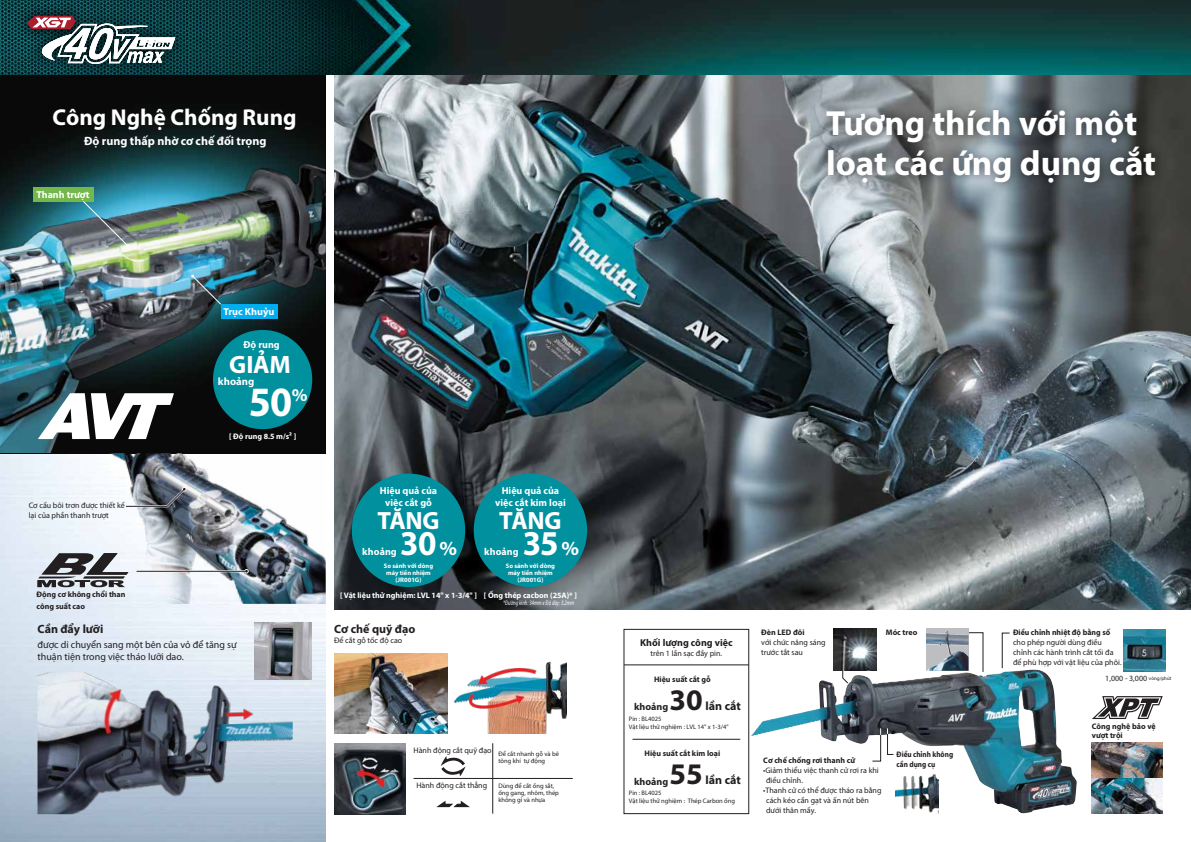
<style>
.page{position:relative;width:1191px;height:842px;background:#fff}
.page>*{position:absolute;margin:0;border:0;box-sizing:border-box;transform-origin:0 0}
.t1{font:700 41.9px "Myriad Pro";color:#fff;scale:.95 1}
.t2{font:700 35px/40px "Myriad Pro";color:#fff}
.t3{font:700 35px "Myriad Pro";color:#fff;scale:.95 1}
.t4{font:700 30px "Myriad Pro";color:#231f20}
.t5{font:700 25.2px "Myriad Pro";color:#fff}
.t6{font:700 25px "Myriad Pro";letter-spacing:-.015em;color:#fff}
.t7{font:700 23px "Myriad Pro";color:#fff}
.t8{font:700 17.9px "Myriad Pro";color:#fff}
.t9{font:700 12px "Myriad Pro";color:#231f20}
.t10{font:700 12px "Myriad Pro";color:#fff}
.t11{font:700 10.7px "Myriad Pro";letter-spacing:.005em;color:#fff}
.t12{font:700 10px/12px "Myriad Pro";color:#fff;text-align:center}
.t13{font:10px/12px "Myriad Pro";color:#231f20}
.t14{font:700 10px "Myriad Pro";color:#231f20}
.t15{font:8px/10px "Myriad Pro";color:#231f20}
.t16{font:700 8px/9px "Myriad Pro";color:#231f20}
.t17{font:700 8px "Myriad Pro";color:#fff}
.t18{font:700 8px/10px "Myriad Pro";color:#231f20;scale:.9 1}
.t19{font:italic semi-condensed 6.7px "Myriad Pro";color:#fff;scale:.77 1}
.t20{font:6.5px/7px "Myriad Pro";color:#231f20}
.t21{font:700 6.5px/7px "Myriad Pro";color:#fff;text-align:center}
.s1{font-size:20px}
.s2{font-size:5px}
</style>
<div class="page">
<img style="left:751px;top:670px;width:277px;height:66px">
<img style="left:334px;top:74px;width:857px;height:535px">
<img style="left:811px;top:91px;width:366px;height:148px">
<img style="left:0;top:453px;width:326px;height:389px">
<img style="left:0;top:76px;width:326px;height:377px">
<img style="left:34px;top:453px;width:292px;height:151px">
<svg style="left:740px;top:571px;width:137px;height:43px;background:#434546"></svg>
<div style="left:221px;top:304px;width:56px;height:14px;background:#00aeef"></div>
<svg style="left:191px;top:274px;width:30px;height:31px"></svg>
<div style="left:33px;top:187px;width:60px;height:14px;background:#74b74a"></div>
<svg style="left:83px;top:201px;width:46px;height:46px;background:#5f8794"></svg>
<hr style="left:137px;top:570px;width:109px;height:2px;background:#fff">
<hr style="left:137px;top:571px;width:109px;height:1px;background:#231f20">
<svg style="left:244px;top:569px;width:5px;height:4px"></svg>
<svg style="left:124px;top:486px;width:63px;height:22px"></svg>
<img style="left:38px;top:672px;width:255px;height:142px">
<img style="left:0;top:0;width:1191px;height:74px">
<img style="left:10px;top:0;width:182px;height:81px">
<svg style="left:27px;top:16px;width:148px;height:48px"></svg>
<div style="left:624px;top:629px;width:125px;height:185px;border:1px solid #231f20"></div>
<hr style="left:624px;top:665px;width:124px;height:1px;background:#231f20">
<hr style="left:632px;top:739px;width:108px;height:1px;background:#231f20">
<svg style="left:839px;top:671px;width:9px;height:13px"></svg>
<img style="left:1091px;top:743px;width:71px;height:71px">
<svg style="left:1092px;top:696px;width:70px;height:23px"></svg>
<img style="left:453px;top:661px;width:113px;height:72px">
<img style="left:334px;top:743px;width:71px;height:71px">
<img style="left:334px;top:653px;width:113px;height:80px">
<svg style="left:441px;top:756px;width:24px;height:20px"></svg>
<svg style="left:436px;top:801px;width:34px;height:6px"></svg>
<hr style="left:413px;top:778px;width:160px;height:1px;background:#231f20">
<svg style="left:38px;top:553px;width:90px;height:34px;background:#808186"></svg>
<img style="left:255px;top:622px;width:56px;height:57px">
<div style="left:213px;top:330px;width:99px;height:99px;background:#00909e;border-radius:50%"></div>
<img style="left:834px;top:628px;width:42px;height:43px">
<img style="left:1123px;top:629px;width:42px;height:43px">
<img style="left:895px;top:774px;width:43px;height:39px">
<svg style="left:872px;top:728px;width:9px;height:34px"></svg>
<svg style="left:887px;top:728px;width:7px;height:27px"></svg>
<svg style="left:949px;top:632px;width:34px;height:40px"></svg>
<svg style="left:1001px;top:632px;width:9px;height:37px"></svg>
<hr style="left:492px;top:743px;width:1px;height:71px;background:#231f20">
<div style="left:926px;top:628px;width:42px;height:43px;background:#bcbec0"></div>
<img style="left:926px;top:631px;width:42px;height:40px">
<svg style="left:32px;top:386px;width:148px;height:60px;background:#142225"></svg>
<svg style="left:38px;top:393px;width:136px;height:46px"></svg>
<div style="left:352px;top:474px;width:113px;height:113px;background:#00909e;border-radius:50%"></div>
<div style="left:474px;top:474px;width:113px;height:113px;background:#00909e;border-radius:50%"></div>
<h3 class="t7" style="left:52px;top:103px;width:246px">Công Nghệ Chống Rung</h3>
<h3 class="t10" style="left:84px;top:134px;width:184px">Độ rung thấp nhờ cơ chế đối trọng</h3>
<p class="t12" style="left:36px;top:188px;width:55px">Thanh trượt</p>
<p class="t12" style="left:223px;top:305px;width:52px">Trục Khuỷu</p>
<p class="t12" style="left:244px;top:338px;width:38px">Độ rung</p>
<h3 class="t5" style="left:229px;top:348px;width:63px">GIẢM</h3>
<h3 class="t11" style="left:218px;top:374px;width:38px">khoảng</h3>
<h1 class="t1" style="left:249px;top:374px;width:47px">50</h1>
<h3 class="t8" style="left:292px;top:383px;width:17px">%</h3>
<p class="t15" style="left:29px;top:500px;width:98px">Cơ cấu bôi trơn được thiết kế lại của phần thanh trượt</p>
<p class="t16" style="left:36px;top:588px;width:91px;line-height:12px">Động cơ không chổi than công suất cao</p>
<p class="t17" style="left:229px;top:431px;width:69px">[ Độ rung 8.5 m/s² ]</p>
<h3 class="t9" style="left:38px;top:621px;width:67px">Cần đẩy lưỡi</h3>
<p class="t13" style="left:38px;top:638px;width:200px">được di chuyển sang một bên của vỏ để tăng sự thuận tiện trong việc tháo lưỡi dao.</p>
<p class="t12" style="left:380px;top:484px;width:59px">Hiệu quả của việc cắt gỗ</p>
<h3 class="t6" style="left:377px;top:504px;width:64px">TĂNG</h3>
<p class="t12" style="left:362px;top:546px;width:36px">khoảng</p>
<h2 class="t3" style="left:400px;top:521px;width:61px">30<span class="s1">%</span></h2>
<p class="t21" style="left:384px;top:562px;width:51px">So sánh với dòng máy tiền nhiệm (JR001G)</p>
<p class="t12" style="left:495px;top:484px;width:72px">Hiệu quả của việc cắt kim loại</p>
<h3 class="t6" style="left:499px;top:504px;width:64px">TĂNG</h3>
<p class="t12" style="left:484px;top:546px;width:36px">khoảng</p>
<h2 class="t3" style="left:522px;top:521px;width:61px">35<span class="s1">%</span></h2>
<p class="t21" style="left:506px;top:562px;width:51px">So sánh với dòng máy tiền nhiệm (JR001G)</p>
<p class="t17" style="left:340px;top:590px;width:238px">[ Vật liệu thử nghiệm: LVL 14" x 1-3/4" ] [ Ống thép cacbon (25A)* ]</p>
<p class="t19" style="left:503px;top:599px;width:94px">*Đường kính: 34mm x Độ dày: 3.2mm</p>
<h3 class="t9" style="left:334px;top:621px;width:83px">Cơ chế quỹ đạo</h3>
<p class="t15" style="left:334px;top:635px;width:70px">Để cắt gỗ tốc độ cao</p>
<p class="t15" style="left:413px;top:745px;width:80px">Hành động cắt quỹ đạo</p>
<p class="t15" style="left:416px;top:780px;width:72px">Hành động cắt thẳng</p>
<p class="t20" style="left:498px;top:750px;width:62px">Để cắt nhanh gỗ và bê tông khí tự động</p>
<p class="t20" style="left:498px;top:782px;width:62px">Dùng để cắt ống sắt, ống gang, nhôm, thép không gỉ và nhựa</p>
<h2 class="t2" style="left:826px;top:102px;width:331px">Tương thích với một loạt các ứng dụng cắt</h2>
<p class="t14" style="left:640px;top:636px;width:94px">Khối lượng công việc</p>
<p class="t15" style="left:650px;top:648px;width:73px">trên 1 lần sạc đầy pin.</p>
<p class="t16" style="left:654px;top:674px;width:58px">Hiệu suất cắt gỗ</p>
<p class="t20" style="left:629px;top:715px;width:101px;line-height:8px">Pin : BL4025<br>Vật liệu thử nghiệm : LVL 14" x 1-3/4"</p>
<p class="t14" style="left:634px;top:700px;width:36px">khoảng</p>
<h3 class="t4" style="left:669px;top:680px;width:35px">30</h3>
<h3 class="t9" style="left:705px;top:698px;width:37px">lần cắt</h3>
<p class="t16" style="left:644px;top:749px;width:77px">Hiệu suất cắt kim loại</p>
<p class="t20" style="left:629px;top:789px;width:108px;line-height:8px">Pin : BL4025<br>Vật liệu thử nghiệm : Thép Carbon ống</p>
<h3 class="t4" style="left:669px;top:755px;width:35px">55</h3>
<h3 class="t9" style="left:705px;top:772px;width:37px">lần cắt</h3>
<p class="t14" style="left:634px;top:775px;width:36px">khoảng</p>
<p class="t16" style="left:761px;top:627px;width:45px">Đèn LED đôi</p>
<p class="t15" style="left:761px;top:637px;width:66px">với chức năng sáng trước tắt sau</p>
<p class="t16" style="left:886px;top:627px;width:33px">Móc treo</p>
<p class="t16" style="left:763px;top:755px;width:93px">Cơ chế chống rơi thanh cử</p>
<p class="t15" style="left:766px;top:765px;width:114px;text-indent:-3px">•Giảm thiểu việc thanh cử rơi ra khi điều chỉnh.</p>
<p class="t15" style="left:766px;top:785px;width:117px;text-indent:-3px">•Thanh cử có thể được tháo ra bằng cách kéo cần gạt và ấn nút bên dưới thân mấy.</p>
<p class="t18" style="left:896px;top:749px;width:64px">Điều chỉnh không cần dụng cụ</p>
<p class="t16" style="left:1013px;top:627px;width:99px">Điều chỉnh nhiệt độ bằng số</p>
<p class="t15" style="left:1013px;top:638px;width:110px">cho phép người dùng điều chỉnh các hành trình cắt tối đa để phù hợp với vật liệu của phôi.</p>
<p class="t15" style="left:1105px;top:673px;width:68px">1,000 - 3,000 <span class="s2">vòng/phút</span></p>
<p class="t16" style="left:1091px;top:721px;width:65px">Công nghệ bảo vệ vượt trội</p>
</div>
